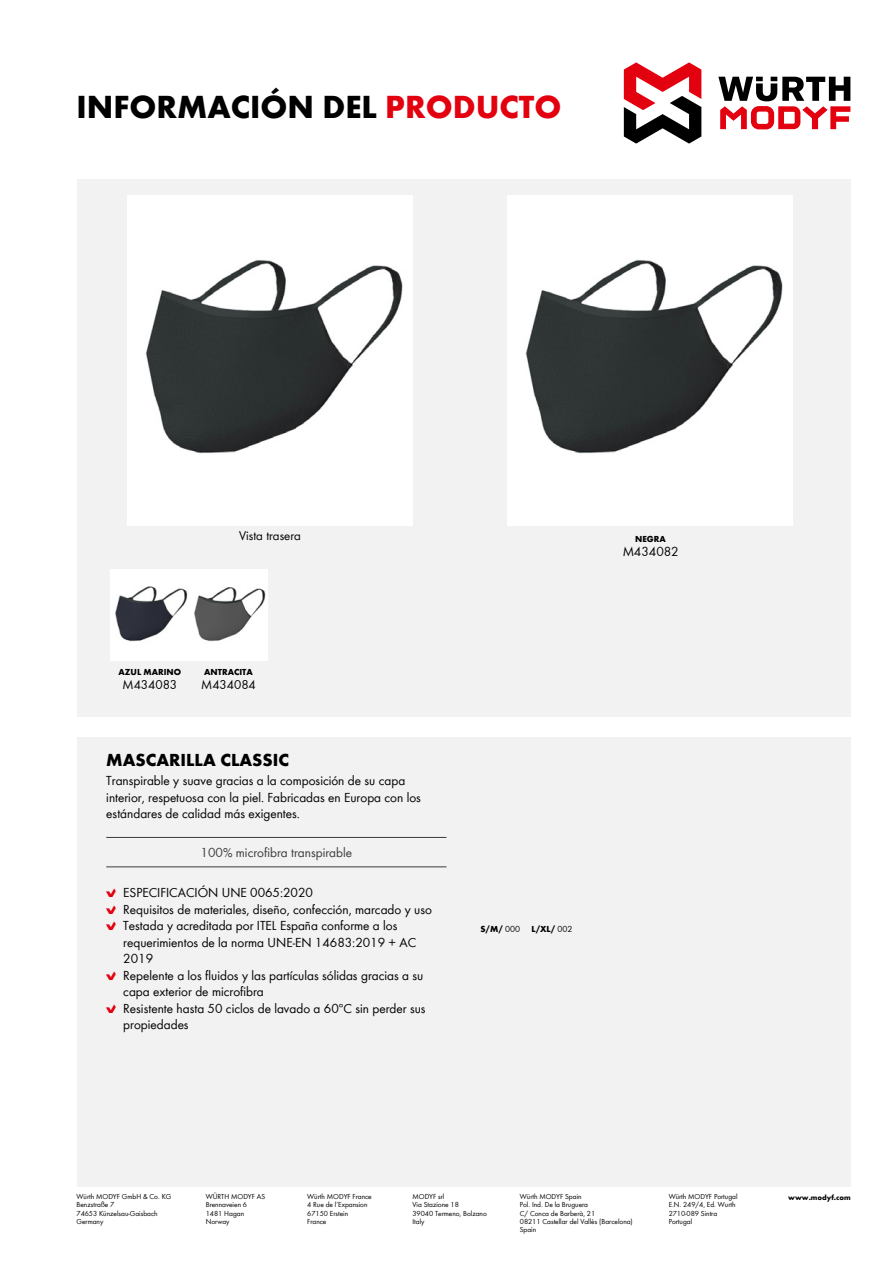
<style>
.page{position:relative;width:893px;height:1263px;background:#fff}
.page>*{position:absolute;margin:0;border:0;box-sizing:border-box;transform-origin:0 0}
.t1{font:700 33px "Wuerth Global";color:#000}
.t2{font:700 18px "Wuerth Global";color:#000}
.t3{font:13.5px/16.5px "Wuerth Global";color:#000}
.t4{font:13.5px "Wuerth Global";color:#3b3b3a}
.t5{font:13.2px "Wuerth Global";color:#000}
.t6{font:700 9px "Wuerth Global";color:#000}
.t7{font:7.5px/8.2px "Wuerth Global";color:#000}
.t8{font:700 7.5px "Wuerth Global";color:#000}
.s1{color:#e3000f}
.s2{font-family:"Wuerth Num";color:#e3000f}
.s3{font-weight:400}
</style>
<div class="page">
<svg style="left:718px;top:77px;width:132px;height:52px"></svg>
<svg style="left:624px;top:62px;width:77px;height:82px"></svg>
<div style="left:77px;top:179px;width:773px;height:1007px;background:#f2f2f2"></div>
<div style="left:64px;top:717px;width:805px;height:19px;background:#fff"></div>
<hr style="left:106px;top:837px;width:340px;height:1px;background:#3b3b3a">
<hr style="left:106px;top:867px;width:340px;height:1px;background:#3b3b3a">
<img style="left:507px;top:195px;width:285px;height:330px">
<img style="left:128px;top:195px;width:284px;height:330px">
<img style="left:111px;top:569px;width:157px;height:92px">
<h1 class="t1" style="left:77px;top:87px;width:486px">INFORMACIÓN DEL <span class="s1">PRODUCTO</span></h1>
<p class="t5" style="left:239px;top:527px;width:63px">Vista trasera</p>
<p class="t6" style="left:119px;top:666px;width:64px">AZUL MARINO</p>
<p class="t5" style="left:123px;top:677px;width:56px">M434083</p>
<p class="t6" style="left:204px;top:666px;width:50px">ANTRACITA</p>
<p class="t5" style="left:201px;top:677px;width:56px">M434084</p>
<h2 class="t2" style="left:106px;top:749px;width:184px">MASCARILLA CLASSIC</h2>
<p class="t3" style="left:106px;top:772px;width:316px">Transpirable y suave gracias a la composición de su capa interior, respetuosa con la piel. Fabricadas en Europa con los estándares de calidad más exigentes.</p>
<p class="t4" style="left:201px;top:845px;width:153px">100% microfibra transpirable</p>
<p class="t3" style="left:106px;top:884px;width:327px"><span class="s2">B</span> ESPECIFICACIÓN UNE 0065:2020<br><span class="s2">B</span> Requisitos de materiales, diseño, confección, marcado y uso<br><span class="s2">B</span> Testada y acreditada por ITEL España conforme a los</p>
<p class="t3" style="left:123px;top:934px;width:294px">requerimientos de la norma UNE-EN 14683:2019 + AC</p>
<p class="t3" style="left:123px;top:950px;width:31px">2019</p>
<p class="t3" style="left:106px;top:967px;width:319px"><span class="s2">B</span> Repelente a los fluidos y las partículas sólidas gracias a su</p>
<p class="t3" style="left:123px;top:983px;width:142px">capa exterior de microfibra</p>
<p class="t3" style="left:106px;top:1000px;width:321px"><span class="s2">B</span> Resistente hasta 50 ciclos de lavado a 60ºC sin perder sus</p>
<p class="t3" style="left:123px;top:1016px;width:67px">propiedades</p>
<p class="t6" style="left:480px;top:924px;width:41px">S/M/ <span class="s3">000</span></p>
<p class="t6" style="left:531px;top:924px;width:42px">L/XL/ <span class="s3">002</span></p>
<p class="t6" style="left:635px;top:533px;width:32px">NEGRA</p>
<p class="t3" style="left:622px;top:543px;width:58px">M434082</p>
<p class="t7" style="left:206px;top:1192px;width:61px">WÜRTH MODYF AS<br>Brennaveien 6<br>1481 Hagan<br>Norway</p>
<p class="t7" style="left:307px;top:1192px;width:66px">Würth MODYF France<br>4 Rue de l’Expansion<br>67150 Erstein<br>France</p>
<p class="t7" style="left:669px;top:1192px;width:70px">Würth MODYF Portugal<br>E.N. 249/4, Ed. Wurth<br>2710-089 Sintra<br>Portugal</p>
<p class="t8" style="left:788px;top:1193px;width:64px">www.modyf.com</p>
<p class="t7" style="left:77px;top:1192px;width:96px">Würth MODYF GmbH &amp; Co. KG<br>Benzstraße 7<br>74653 Künzelsau-Gaisbach<br>Germany</p>
<p class="t7" style="left:412px;top:1192px;width:76px">MODYF srl<br>Via Stazione 18<br>39040 Termeno, Bolzano<br>Italy</p>
<p class="t7" style="left:520px;top:1192px;width:114px">Würth MODYF Spain<br>Pol. Ind. De la Bruguera<br>C/ Conca de Barberà, 21<br>08211 Castellar del Vallès (Barcelona)<br>Spain</p>
</div>
